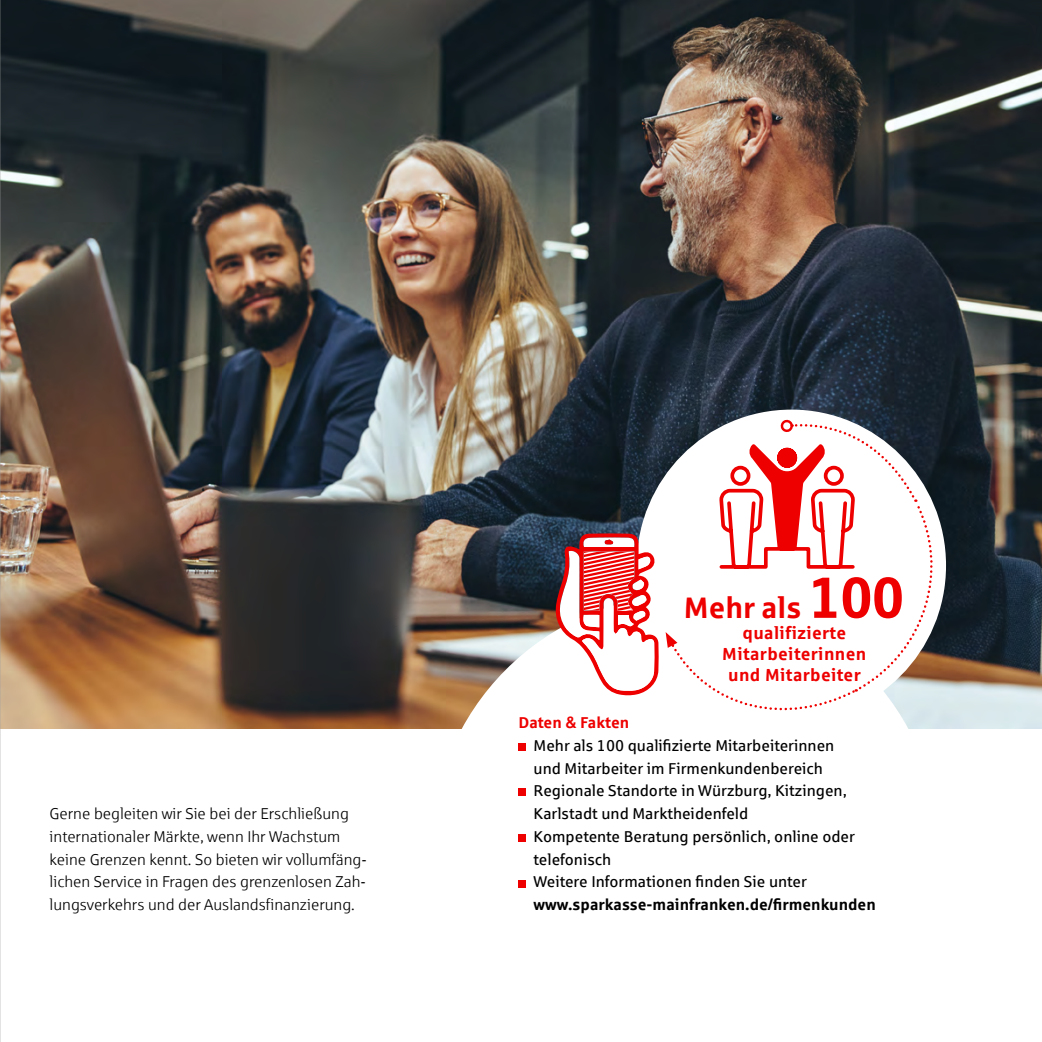
<style>
.page{position:relative;width:1042px;height:1042px;background:#fff}
.page>*{position:absolute;margin:0;border:0;box-sizing:border-box;transform-origin:0 0}
.t1{font:700 29.75px "Sparkasse Rg";color:#e00}
.t2{font:700 17.5px/21px "Sparkasse Rg";letter-spacing:.02em;color:#e00;text-align:center}
.t3{font:15.75px/22.8px "Sparkasse Rg";color:#000}
.t4{font:15.75px/22.8px "Sparkasse Lt";color:#000}
.t5{font:700 15.75px "Sparkasse Rg";color:#000}
.t6{font:700 15.75px "Sparkasse Rg";color:#e00}
.s1{font-size:57.75px}
</style>
<div class="page">
<img style="left:1px;top:0;width:1041px;height:728px">
<svg style="left:431px;top:595px;width:508px;height:293px"></svg>
<div style="left:518px;top:743px;width:8px;height:8px;background:#e00"></div>
<div style="left:518px;top:788px;width:8px;height:8px;background:#e00"></div>
<div style="left:518px;top:834px;width:8px;height:8px;background:#e00"></div>
<div style="left:518px;top:879px;width:8px;height:8px;background:#e00"></div>
<div style="left:637px;top:410px;width:309px;height:311px;background:#fff;border-radius:50%"></div>
<svg style="left:665px;top:418px;width:285px;height:307px"></svg>
<div style="left:778px;top:451px;width:16px;height:15px;background:#e00;border-radius:50%"></div>
<svg style="left:554px;top:533px;width:105px;height:162px"></svg>
<hr style="left:0;top:0;width:1px;height:1042px;background:#9d9d9c">
<p class="t4" style="left:50px;top:802px;width:319px">Gerne begleiten wir Sie bei der Erschließung internationaler Märkte, wenn Ihr Wachstum keine Grenzen kennt. So bieten wir vollumfäng&shy;lichen Service in Fragen des grenzenlosen Zah&shy;lungsverkehrs und der Auslandsfinanzierung.</p>
<h1 class="t1" style="left:684px;top:588px;width:222px">Mehr als <span class="s1">100</span></h1>
<p class="t2" style="left:722px;top:621px;width:146px">qualifizierte<br>Mitarbeiterinnen und Mitarbeiter</p>
<p class="t6" style="left:518px;top:712px;width:112px">Daten &amp; Fakten</p>
<p class="t3" style="left:533px;top:733px;width:323px">Mehr als 100 qualifizierte Mitarbeiterinnen und Mitarbeiter im Firmenkundenbereich Regionale Standorte in Würzburg, Kitzingen, Karlstadt und Marktheidenfeld<br>Kompetente Beratung persönlich, online oder telefonisch<br>Weitere Informationen finden Sie unter</p>
<p class="t5" style="left:533px;top:894px;width:344px">www.sparkasse-mainfranken.de/firmenkunden</p>
</div>
